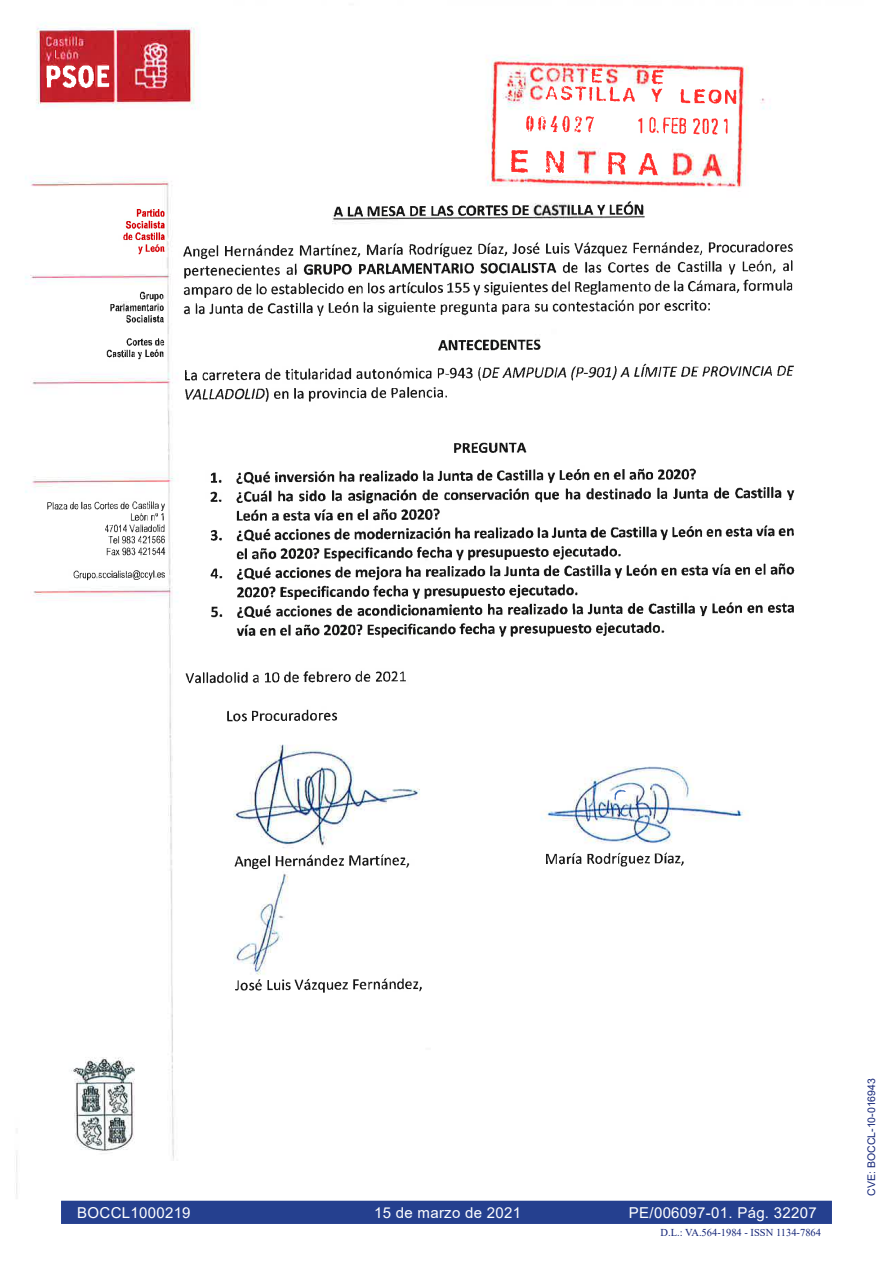
<style>
.page{position:relative;width:893px;height:1263px;background:#fff}
.page>*{position:absolute;margin:0;border:0;box-sizing:border-box;transform-origin:0 0}
.E_CVE{font:15px "Arial";letter-spacing:.02em;color:#fff}
.t1{font:10.5px "Times New Roman";color:#132477}
.t2{font:10.5px "Arial";color:#132477}
</style>
<div class="page">
<div style="left:60px;top:1200px;width:773px;height:25px;background:#25408f"></div>
<div style="left:60px;top:1199px;width:773px;height:26px;border:2px solid #fff"></div>
<img style="left:16px;top:22px;width:817px;height:1178px">
<img style="left:45px;top:37px;width:66px;height:51px">
<img style="left:510px;top:68px;width:227px;height:109px">
<img style="left:48px;top:201px;width:747px;height:791px">
<svg style="left:614px;top:790px;width:11px;height:9px"></svg>
<p class="E_CVE" style="left:77px;top:1202px;width:115px">BOCCL1000219</p>
<p class="E_CVE" style="left:374px;top:1202px;width:149px">15 de marzo de 2021</p>
<p class="E_CVE" style="left:629px;top:1202px;width:189px">PE/006097-01. Pág. 32207</p>
<p class="t1" style="left:661px;top:1225px;width:162px">D.L.: VA.564-1984 - ISSN 1134-7864</p>
<p class="t2" style="left:864px;top:1195px;width:119px;rotate:-90deg">CVE: BOCCL-10-016943</p>
</div>
